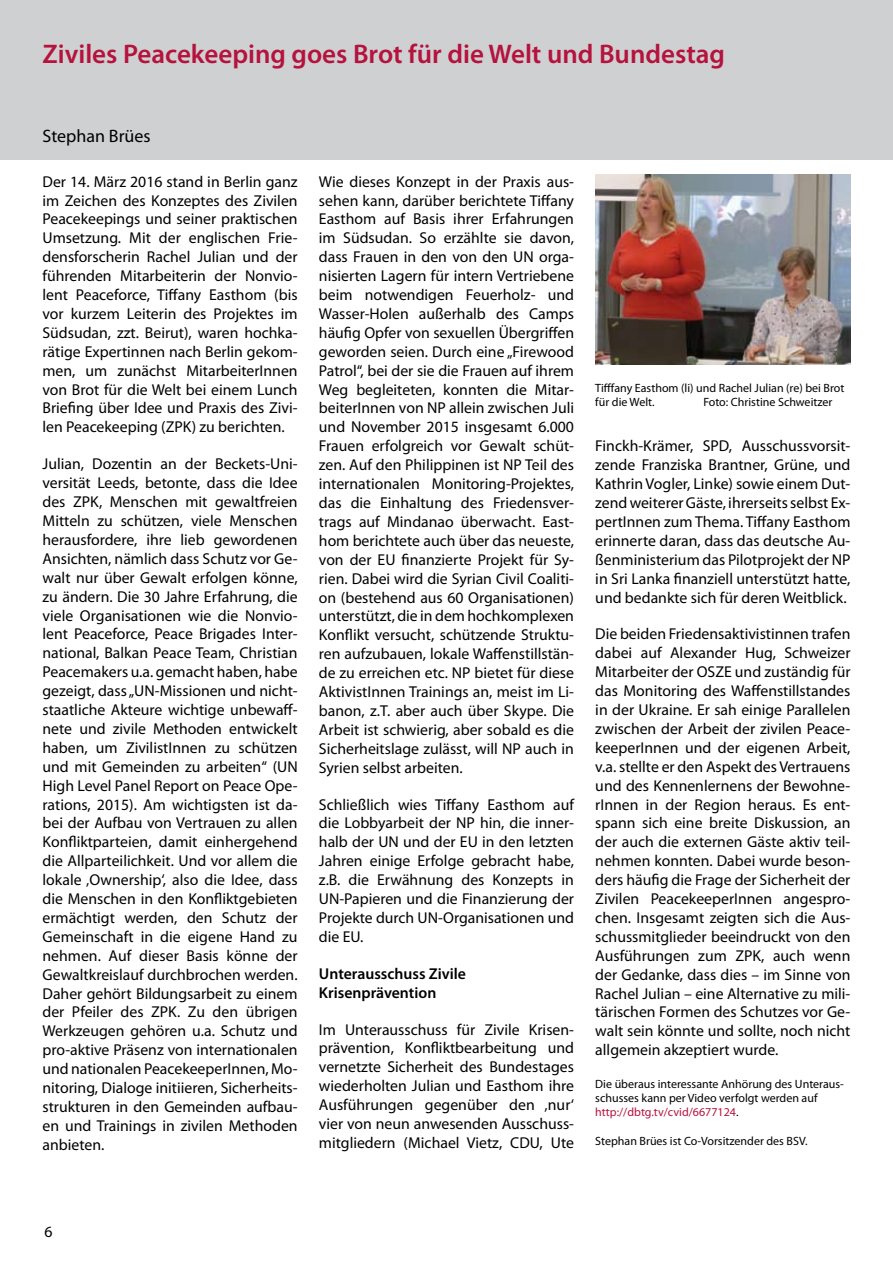
<style>
.page{position:relative;width:893px;height:1263px;background:#fff}
.page>*{position:absolute;margin:0;border:0;box-sizing:border-box;transform-origin:0 0}
.t1{font:600 27px "Myriad Pro";color:#b5123e}
.t2{font:18px "Myriad Pro";color:#000}
.t3{font:15.75px/18.9px "Myriad Pro";color:#000;text-align:justify}
.t4{font:600 15.75px/18.9px "Myriad Pro";color:#000}
.t5{font:12px/14.4px "Myriad Pro";color:#000}
.s1{color:#b5123e}
</style>
<div class="page">
<div style="left:0;top:0;width:893px;height:159px;background:#cfd0d1"></div>
<img style="left:595px;top:175px;width:255px;height:189px">
<h1 class="t1" style="left:43px;top:37px;width:684px">Ziviles Peacekeeping goes Brot für die Welt und Bundestag</h1>
<p class="t2" style="left:43px;top:125px;width:110px">Stephan Brües</p>
<p class="t3" style="left:43px;top:172px;width:257px">Der 14. März 2016 stand in Berlin ganz im Zeichen des Konzeptes des Zivilen Peacekeepings und seiner praktischen Umsetzung. Mit der englischen Frie&shy;densforscherin Rachel Julian und der führenden Mitarbeiterin der Nonvio&shy;lent Peaceforce, Tiffany Easthom (bis vor kurzem Leiterin des Projektes im Südsudan, zzt. Beirut), waren hochka&shy;rätige Expertinnen nach Berlin gekom&shy;men, um zunächst MitarbeiterInnen von Brot für die Welt bei einem Lunch Briefing über Idee und Praxis des Zivi&shy;len Peacekeeping (ZPK) zu berichten.</p>
<p class="t3" style="left:43px;top:454px;width:257px">Julian, Dozentin an der Beckets-Uni&shy;versität Leeds, betonte, dass die Idee des ZPK, Menschen mit gewaltfreien Mitteln zu schützen, viele Menschen herausfordere, ihre lieb gewordenen Ansichten, nämlich dass Schutz vor Ge&shy;walt nur über Gewalt erfolgen könne, zu ändern. Die 30 Jahre Erfahrung, die viele Organisationen wie die Nonvio&shy;lent Peaceforce, Peace Brigades Inter&shy;national, Balkan Peace Team, Christian Peacemakers u.a. gemacht haben, habe gezeigt, dass „UN-Missionen und nicht&shy;staatliche Akteure wichtige unbewaff&shy;nete und zivile Methoden entwickelt haben, um ZivilistInnen zu schützen und mit Gemeinden zu arbeiten“ (UN High Level Panel Report on Peace Ope&shy;rations, 2015). Am wichtigsten ist da&shy;bei der Aufbau von Vertrauen zu allen Konfliktparteien, damit einhergehend die Allparteilichkeit. Und vor allem die lokale ‚Ownership‘, also die Idee, dass die Menschen in den Konfliktgebieten ermächtigt werden, den Schutz der Gemeinschaft in die eigene Hand zu nehmen. Auf dieser Basis könne der Gewaltkreislauf durchbrochen werden.<br>Daher gehört Bildungsarbeit zu einem der Pfeiler des ZPK. Zu den übrigen Werkzeugen gehören u.a. Schutz und pro-aktive Präsenz von internationalen und nationalen PeacekeeperInnen, Mo&shy;nitoring, Dialoge initiieren, Sicherheits&shy;strukturen in den Gemeinden aufbau&shy;en und Trainings in zivilen Methoden anbieten.</p>
<p class="t3" style="left:319px;top:172px;width:257px">Wie dieses Konzept in der Praxis aus&shy;sehen kann, darüber berichtete Tiffany Easthom auf Basis ihrer Erfahrungen im Südsudan. So erzählte sie davon, dass Frauen in den von den UN orga&shy;nisierten Lagern für intern Vertriebene beim notwendigen Feuerholz- und Wasser-Holen außerhalb des Camps häufig Opfer von sexuellen Übergriffen geworden seien. Durch eine „Firewood Patrol“, bei der sie die Frauen auf ihrem Weg begleiteten, konnten die Mitar&shy;beiterInnen von NP allein zwischen Juli und November 2015 insgesamt 6.000<br>Frauen erfolgreich vor Gewalt schüt&shy;zen. Auf den Philippinen ist NP Teil des internationalen Monitoring-Projektes, das die Einhaltung des Friedensver&shy;trags auf Mindanao überwacht. East&shy;hom berichtete auch über das neueste, von der EU finanzierte Projekt für Sy&shy;rien. Dabei wird die Syrian Civil Coaliti&shy;on (bestehend aus 60 Organisationen) unterstützt, die in dem hochkomplexen Konflikt versucht, schützende Struktu&shy;ren aufzubauen, lokale Waffenstillstän&shy;de zu erreichen etc. NP bietet für diese AktivistInnen Trainings an, meist im Li&shy;banon, z.T. aber auch über Skype. Die Arbeit ist schwierig, aber sobald es die Sicherheitslage zulässt, will NP auch in Syrien selbst arbeiten.</p>
<p class="t3" style="left:319px;top:794px;width:257px">Schließlich wies Tiffany Easthom auf die Lobbyarbeit der NP hin, die inner&shy;halb der UN und der EU in den letzten Jahren einige Erfolge gebracht habe, z.B. die Erwähnung des Konzepts in UN-Papieren und die Finanzierung der Projekte durch UN-Organisationen und die EU.</p>
<p class="t4" style="left:319px;top:963px;width:149px">Unterausschuss Zivile<br>Krisenprävention</p>
<p class="t3" style="left:319px;top:1019px;width:257px">Im Unterausschuss für Zivile Krisen&shy;prävention, Konfliktbearbeitung und vernetzte Sicherheit des Bundestages wiederholten Julian und Easthom ihre Ausführungen gegenüber den ‚nur‘ vier von neun anwesenden Ausschuss&shy;mitgliedern (Michael Vietz, CDU, Ute</p>
<p class="t5" style="left:595px;top:380px;width:251px">Tifffany Easthom (li) und Rachel Julian (re) bei Brot für die Welt.</p>
<p class="t5" style="left:703px;top:395px;width:131px">Foto: Christine Schweitzer</p>
<p class="t3" style="left:595px;top:436px;width:257px">Finckh-Krämer, SPD, Ausschussvorsit&shy;zende Franziska Brantner, Grüne, und Kathrin Vogler, Linke) sowie einem Dut&shy;zend weiterer Gäste, ihrerseits selbst Ex&shy;pertInnen zum Thema. Tiffany Easthom erinnerte daran, dass das deutsche Au&shy;ßenministerium das Pilotprojekt der NP in Sri Lanka finanziell unterstützt hatte, und bedankte sich für deren Weitblick.</p>
<p class="t3" style="left:595px;top:624px;width:257px">Die beiden Friedensaktivistinnen trafen dabei auf Alexander Hug, Schweizer Mitarbeiter der OSZE und zuständig für das Monitoring des Waffenstillstandes in der Ukraine. Er sah einige Parallelen zwischen der Arbeit der zivilen Peace&shy;keeperInnen und der eigenen Arbeit, v.a. stellte er den Aspekt des Vertrauens und des Kennenlernens der Bewohne&shy;rInnen in der Region heraus. Es ent&shy;spann sich eine breite Diskussion, an der auch die externen Gäste aktiv teil&shy;nehmen konnten. Dabei wurde beson&shy;ders häufig die Frage der Sicherheit der Zivilen PeacekeeperInnen angespro&shy;chen. Insgesamt zeigten sich die Aus&shy;schussmitglieder beeindruckt von den Ausführungen zum ZPK, auch wenn der Gedanke, dass dies – im Sinne von Rachel Julian – eine Alternative zu mili&shy;tärischen Formen des Schutzes vor Ge&shy;walt sein könnte und sollte, noch nicht allgemein akzeptiert wurde.</p>
<p class="t5" style="left:595px;top:1076px;width:250px">Die überaus interessante Anhörung des Unteraus&shy;schusses kann per Video verfolgt werden auf <span class="s1">http://dbtg.tv/cvid/6677124</span>.</p>
<p class="t5" style="left:595px;top:1134px;width:214px">Stephan Brües ist Co-Vorsitzender des BSV.</p>
</div>
